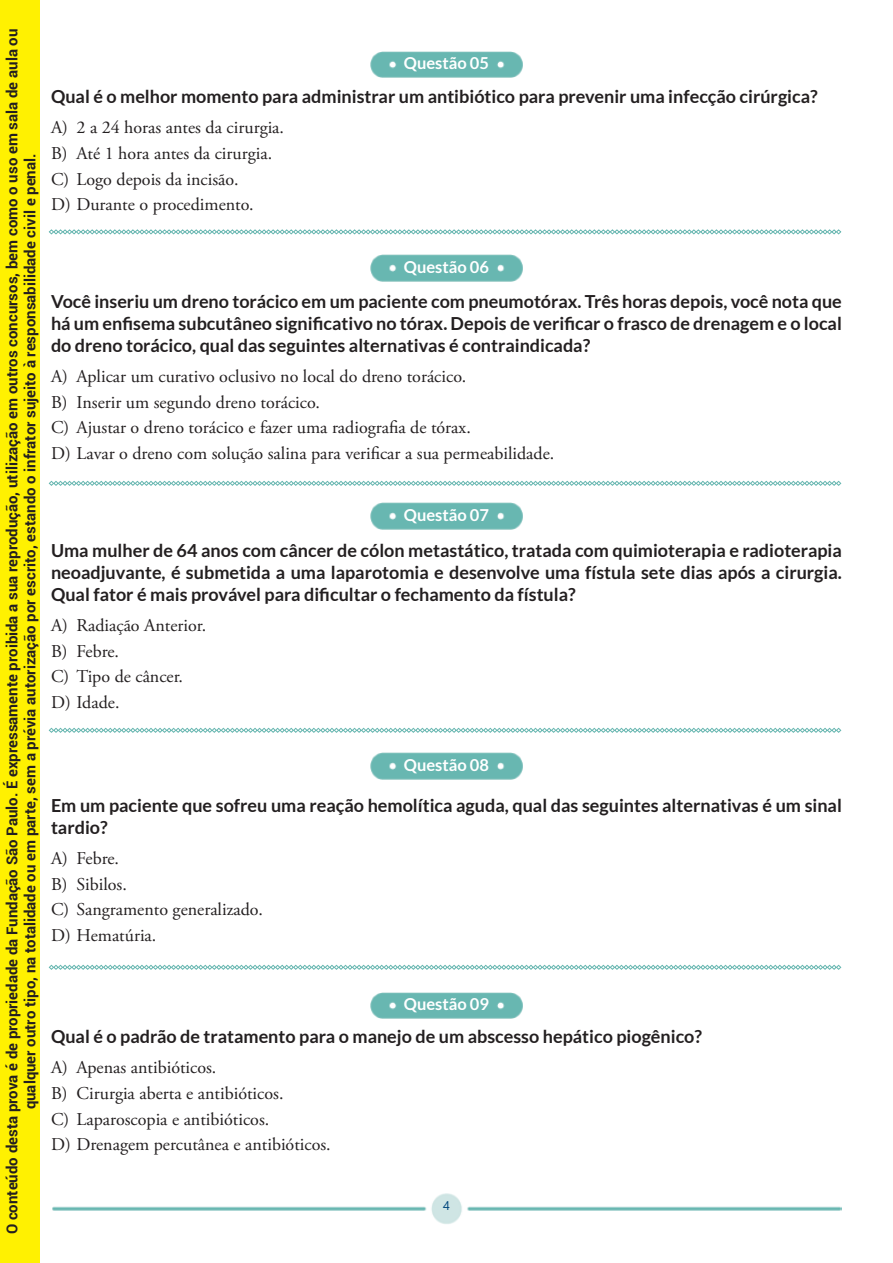
<style>
.page{position:relative;width:893px;height:1263px;background:#fff}
.page>*{position:absolute;margin:0;border:0;box-sizing:border-box;transform-origin:0 0}
.Alternativas{font:700 18px/21.6px "Lato";color:#231f20;text-align:justify}
.Alternativas-2{font:18px "Adobe Garamond Pro";color:#231f20}
.t1{font:700 16.5px "Lato";color:#fff}
.t2{font:700 15px/18px "Roboto";color:#231f20;text-align:center}
.t3{font:12.6px "Segoe UI";color:#00467c}
</style>
<div class="page">
<img style="left:52px;top:1193px;width:790px;height:31px">
<img style="left:370px;top:51px;width:153px;height:26px">
<img style="left:370px;top:255px;width:153px;height:26px">
<img style="left:370px;top:503px;width:153px;height:26px">
<img style="left:370px;top:753px;width:153px;height:26px">
<img style="left:370px;top:992px;width:153px;height:26px">
<svg style="left:49px;top:229px;width:792px;height:5px"></svg>
<svg style="left:49px;top:481px;width:792px;height:5px"></svg>
<svg style="left:49px;top:728px;width:792px;height:5px"></svg>
<svg style="left:49px;top:965px;width:792px;height:5px"></svg>
<div style="left:0;top:0;width:40px;height:1263px;background:#fff101"></div>
<p class="t2" style="left:3px;top:1234px;width:1207px;rotate:-90deg">O conteúdo desta prova é de propriedade da Fundação São Paulo. É expressamente proibida a sua reprodução, utilização em outros concursos, bem como o uso em sala de aula ou qualquer outro tipo, na totalidade ou em parte, sem a prévia autorização por escrito, estando o infrator sujeito à responsabilidade civil e penal.</p>
<p class="t1" style="left:404px;top:54px;width:87px">Questão 05</p>
<p class="Alternativas" style="left:51px;top:85px;width:768px">Qual é o melhor momento para administrar um antibiótico para prevenir uma infecção cirúrgica?</p>
<p class="Alternativas-2" style="left:51px;top:116px;width:235px">A) 2 a 24 horas antes da cirurgia.</p>
<p class="Alternativas-2" style="left:51px;top:142px;width:223px">B) Até 1 hora antes da cirurgia.</p>
<p class="Alternativas-2" style="left:51px;top:168px;width:189px">C) Logo depois da incisão.</p>
<p class="Alternativas-2" style="left:51px;top:194px;width:204px">D) Durante o procedimento.</p>
<p class="t1" style="left:404px;top:257px;width:87px">Questão 06</p>
<p class="Alternativas" style="left:51px;top:291px;width:792px">Você inseriu um dreno torácico em um paciente com pneumotórax. Três horas depois, você nota que há um enfisema subcutâneo significativo no tórax. Depois de verificar o frasco de drenagem e o local do dreno torácico, qual das seguintes alternativas é contraindicada?</p>
<p class="Alternativas-2" style="left:51px;top:365px;width:417px">A) Aplicar um curativo oclusivo no local do dreno torácico.</p>
<p class="Alternativas-2" style="left:51px;top:391px;width:271px">B) Inserir um segundo dreno torácico.</p>
<p class="Alternativas-2" style="left:51px;top:417px;width:421px">C) Ajustar o dreno torácico e fazer uma radiografia de tórax.</p>
<p class="Alternativas-2" style="left:51px;top:443px;width:505px">D) Lavar o dreno com solução salina para verificar a sua permeabilidade.</p>
<p class="t1" style="left:404px;top:505px;width:87px">Questão 07</p>
<p class="Alternativas" style="left:51px;top:540px;width:792px">Uma mulher de 64 anos com câncer de cólon metastático, tratada com quimioterapia e radioterapia neoadjuvante, é submetida a uma laparotomia e desenvolve uma fístula sete dias após a cirurgia.<br>Qual fator é mais provável para dificultar o fechamento da fístula?</p>
<p class="Alternativas-2" style="left:51px;top:614px;width:157px">A) Radiação Anterior.</p>
<p class="Alternativas-2" style="left:51px;top:640px;width:70px">B) Febre.</p>
<p class="Alternativas-2" style="left:51px;top:666px;width:134px">C) Tipo de câncer.</p>
<p class="Alternativas-2" style="left:51px;top:692px;width:70px">D) Idade.</p>
<p class="t1" style="left:404px;top:755px;width:87px">Questão 08</p>
<p class="Alternativas" style="left:51px;top:794px;width:792px">Em um paciente que sofreu uma reação hemolítica aguda, qual das seguintes alternativas é um sinal tardio?</p>
<p class="Alternativas-2" style="left:51px;top:847px;width:70px">A) Febre.</p>
<p class="Alternativas-2" style="left:51px;top:873px;width:77px">B) Sibilos.</p>
<p class="Alternativas-2" style="left:51px;top:899px;width:213px">C) Sangramento generalizado.</p>
<p class="Alternativas-2" style="left:51px;top:925px;width:107px">D) Hematúria.</p>
<p class="t1" style="left:404px;top:994px;width:87px">Questão 09</p>
<p class="Alternativas" style="left:51px;top:1025px;width:652px">Qual é o padrão de tratamento para o manejo de um abscesso hepático piogênico?</p>
<p class="Alternativas-2" style="left:51px;top:1056px;width:167px">A) Apenas antibióticos.</p>
<p class="Alternativas-2" style="left:51px;top:1082px;width:234px">B) Cirurgia aberta e antibióticos.</p>
<p class="Alternativas-2" style="left:51px;top:1108px;width:220px">C) Laparoscopia e antibióticos.</p>
<p class="Alternativas-2" style="left:51px;top:1134px;width:281px">D) Drenagem percutânea e antibióticos.</p>
<p class="t3" style="left:443px;top:1195px;width:8px">4</p>
</div>
